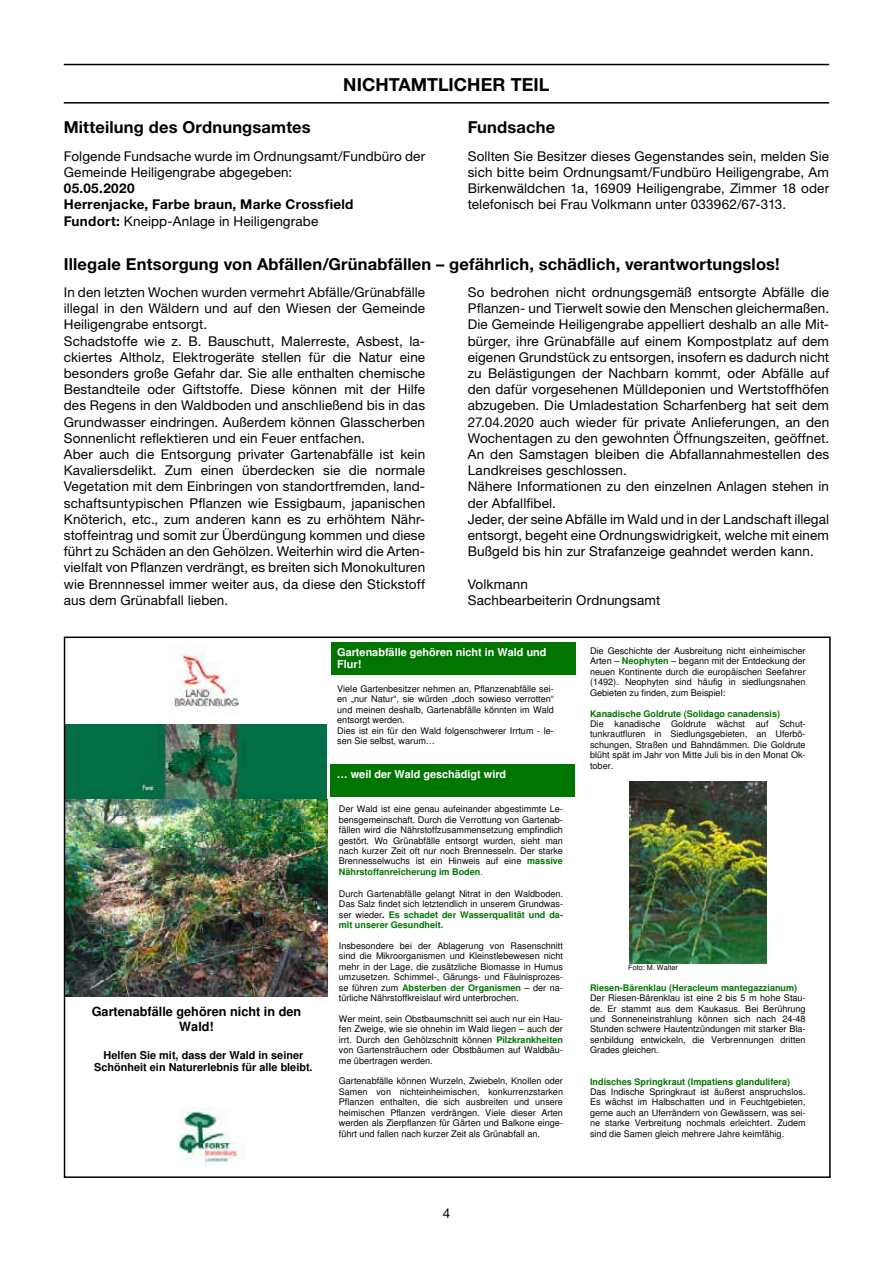
<style>
.page{position:relative;width:893px;height:1263px;background:#fff}
.page>*{position:absolute;margin:0;border:0;box-sizing:border-box;transform-origin:0 0}
.t1{font:700 18px "Helvetica Neue LT";color:#000}
.t2{font:700 16.5px "Helvetica Neue LT";letter-spacing:.01em;color:#000}
.t3{font:13.5px/16.2px "Helvetica Neue LT";letter-spacing:.01em;color:#000}
.t4{font:700 13.5px/16.2px "Helvetica Neue LT";letter-spacing:.02em;color:#000}
.t5{font:700 12.75px/14.7px "Helvetica";color:#000;text-align:center}
.t6{font:700 10.95px/12.5px "Helvetica";color:#000;text-align:center}
.t7{font:700 10.95px/12.8px "Helvetica";color:#fff}
.t8{font:9.15px/10.5px "Helvetica";color:#000;text-align:justify}
.t9{font:700 9.15px "Helvetica";color:#007600}
.t10{font:7.2px "Helvetica";color:#000}
.s1{font-weight:400}
.s2{font-weight:700;color:#007600}
.s3{color:#007600}
.s4{font-weight:700}
</style>
<div class="page">
<hr style="left:64px;top:102px;width:765px;height:2px;background:#000">
<hr style="left:64px;top:64px;width:765px;height:1px;background:#000">
<img style="left:178px;top:1108px;width:68px;height:57px">
<img style="left:171px;top:645px;width:69px;height:63px">
<img style="left:67px;top:724px;width:260px;height:272px">
<img style="left:629px;top:781px;width:137px;height:182px">
<div style="left:331px;top:642px;width:245px;height:33px;background:#007600"></div>
<div style="left:330px;top:764px;width:245px;height:33px;background:#007600"></div>
<h1 class="t1" style="left:343px;top:74px;width:208px">NICHTAMTLICHER TEIL</h1>
<h2 class="t2" style="left:64px;top:117px;width:248px">Mitteilung des Ordnungsamtes</h2>
<h2 class="t2" style="left:468px;top:117px;width:89px">Fundsache</h2>
<h3 class="t3" style="left:64px;top:148px;width:363px">Folgende Fundsache wurde im Ordnungsamt/Fundbüro der<br>Gemeinde Heiligengrabe abgegeben:</h3>
<h3 class="t4" style="left:64px;top:180px;width:291px">05.05.2020<br>Herrenjacke, Farbe braun, Marke Crossfield<br>Fundort: <span class="s1">Kneipp-Anlage in Heiligengrabe</span></h3>
<h3 class="t3" style="left:468px;top:148px;width:363px;text-align:justify">Sollten Sie Besitzer dieses Gegenstandes sein, melden Sie sich bitte beim Ordnungsamt/Fundbüro Heiligengrabe, Am Birkenwäldchen 1a, 16909 Heiligengrabe, Zimmer 18 oder telefonisch bei Frau Volkmann unter 033962/67-313.</h3>
<h2 class="t2" style="left:64px;top:254px;width:717px">Illegale Entsorgung von Abfällen/Grünabfällen – gefährlich, schädlich, verantwortungslos!</h2>
<p class="t3" style="left:64px;top:284px;width:363px">In den letzten Wochen wurden vermehrt Abfälle/Grünabfälle illegal in den Wäldern und auf den Wiesen der Gemeinde Heiligengrabe entsorgt.<br>Schadstoffe wie z. B. Bauschutt, Malerreste, Asbest, la&shy;ckiertes Altholz, Elektrogeräte stellen für die Natur eine besonders große Gefahr dar. Sie alle enthalten chemische Bestandteile oder Giftstoffe. Diese können mit der Hilfe des Regens in den Waldboden und anschließend bis in das Grundwasser eindringen. Außerdem können Glasscherben Sonnenlicht reflektieren und ein Feuer entfachen.<br>Aber auch die Entsorgung privater Gartenabfälle ist kein Kavaliersdelikt. Zum einen überdecken sie die normale Vegetation mit dem Einbringen von standortfremden, land&shy;schaftsuntypischen Pflanzen wie Essigbaum, japanischen Knöterich, etc., zum anderen kann es zu erhöhtem Nähr&shy;stoffeintrag und somit zur Überdüngung kommen und diese führt zu Schäden an den Gehölzen. Weiterhin wird die Arten&shy;vielfalt von Pflanzen verdrängt, es breiten sich Monokulturen wie Brennnessel immer weiter aus, da diese den Stickstoff aus dem Grünabfall lieben.</p>
<p class="t3" style="left:468px;top:284px;width:363px">So bedrohen nicht ordnungsgemäß entsorgte Abfälle die Pflanzen- und Tierwelt sowie den Menschen gleichermaßen.<br>Die Gemeinde Heiligengrabe appelliert deshalb an alle Mit&shy;bürger, ihre Grünabfälle auf einem Kompostplatz auf dem eigenen Grundstück zu entsorgen, insofern es dadurch nicht zu Belästigungen der Nachbarn kommt, oder Abfälle auf den dafür vorgesehenen Mülldeponien und Wertstoffhöfen abzugeben. Die Umladestation Scharfenberg hat seit dem 27.04.2020 auch wieder für private Anlieferungen, an den Wochentagen zu den gewohnten Öffnungszeiten, geöffnet.<br>An den Samstagen bleiben die Abfallannahmestellen des Landkreises geschlossen.<br>Nähere Informationen zu den einzelnen Anlagen stehen in der Abfallfibel.<br>Jeder, der seine Abfälle im Wald und in der Landschaft illegal entsorgt, begeht eine Ordnungswidrigkeit, welche mit einem Bußgeld bis hin zur Strafanzeige geahndet werden kann.</p>
<h3 class="t3" style="left:468px;top:575px;width:194px">Volkmann<br>Sachbearbeiterin Ordnungsamt</h3>
<h3 class="t5" style="left:92px;top:1005px;width:211px">Gartenabfälle gehören nicht in den<br>Wald!</h3>
<p class="t6" style="left:94px;top:1050px;width:220px">Helfen Sie mit, dass der Wald in seiner<br>Schönheit ein Naturerlebnis für alle bleibt.</p>
<p class="t7" style="left:337px;top:646px;width:211px">Gartenabfälle gehören nicht in Wald und<br>Flur!</p>
<p class="t8" style="left:337px;top:684px;width:218px;text-align:left">Viele Gartenbesitzer nehmen an, Pflanzenabfälle sei&shy;en „nur Natur“, sie würden „doch sowieso verrotten“ und meinen deshalb, Gartenabfälle könnten im Wald entsorgt werden.<br>Dies ist ein für den Wald folgenschwerer Irrtum - le&shy;sen Sie selbst, warum…</p>
<p class="t7" style="left:337px;top:769px;width:171px">… weil der Wald geschädigt wird</p>
<p class="t8" style="left:339px;top:804px;width:226px">Der Wald ist eine genau aufeinander abgestimmte Le&shy;bensgemeinschaft. Durch die Verrottung von Gartenab&shy;fällen wird die Nährstoffzusammensetzung empfindlich gestört. Wo Grünabfälle entsorgt wurden, sieht man nach kurzer Zeit oft nur noch Brennesseln. Der starke Brennesselwuchs ist ein Hinweis auf eine <span class="s2">massive Nährstoffanreicherung im Boden</span><span class="s3">.</span></p>
<p class="t8" style="left:339px;top:889px;width:226px">Durch Gartenabfälle gelangt Nitrat in den Waldboden.<br>Das Salz findet sich letztendlich in unserem Grundwas&shy;ser wieder<span class="s4">.</span> <span class="s2">Es schadet der Wasserqualität und da&shy;mit unserer Gesundheit.</span></p>
<p class="t8" style="left:339px;top:941px;width:226px">Insbesondere bei der Ablagerung von Rasenschnitt sind die Mikroorganismen und Kleinstlebewesen nicht mehr in der Lage, die zusätzliche Biomasse in Humus umzusetzen. Schimmel-, Gärungs- und Fäulnisprozes&shy;se führen zum <span class="s2">Absterben der Organismen</span> – der na&shy;türliche Nährstoffkreislauf wird unterbrochen.</p>
<p class="t8" style="left:339px;top:1014px;width:226px">Wer meint, sein Obstbaumschnitt sei auch nur ein Hau&shy;fen Zweige, wie sie ohnehin im Wald liegen – auch der irrt. Durch den Gehölzschnitt können <span class="s2">Pilzkrankheiten </span>von Gartensträuchern oder Obstbäumen auf Waldbäu&shy;me übertragen werden.</p>
<p class="t8" style="left:339px;top:1077px;width:226px">Gartenabfälle können Wurzeln, Zwiebeln, Knollen oder Samen von nichteinheimischen, konkurrenzstarken Pflanzen enthalten, die sich ausbreiten und unsere heimischen Pflanzen verdrängen. Viele dieser Arten werden als Zierpflanzen für Gärten und Balkone einge&shy;führt und fallen nach kurzer Zeit als Grünabfall an.</p>
<p class="t8" style="left:590px;top:646px;width:217px">Die Geschichte der Ausbreitung nicht einheimischer Arten – <span class="s2">Neophyten</span> – begann mit der Entdeckung der neuen Kontinente durch die europäischen Seefahrer (1492). Neophyten sind häufig in siedlungsnahen Gebieten zu finden, zum Beispiel:</p>
<p class="t9" style="left:590px;top:710px;width:192px">Kanadische Goldrute (Solidago canadensis)</p>
<p class="t8" style="left:590px;top:719px;width:217px">Die kanadische Goldrute wächst auf Schut&shy;tunkrautfluren in Siedlungsgebieten, an Uferbö&shy;schungen, Straßen und Bahndämmen. Die Goldrute blüht spät im Jahr von Mitte Juli bis in den Monat Ok&shy;tober.</p>
<p class="t10" style="left:628px;top:965px;width:51px">Foto: M. Walter</p>
<p class="t9" style="left:590px;top:984px;width:209px">Riesen-Bärenklau (Heracleum mantegazzianum)</p>
<p class="t8" style="left:590px;top:993px;width:217px">Der Riesen-Bärenklau ist eine 2 bis 5 m hohe Stau&shy;de. Er stammt aus dem Kaukasus. Bei Berührung und Sonneneinstrahlung können sich nach 24-48<br>Stunden schwere Hautentzündungen mit starker Bla&shy;senbildung entwickeln, die Verbrennungen dritten Grades gleichen.</p>
<p class="t9" style="left:590px;top:1078px;width:202px">Indisches Springkraut (Impatiens glandulifera)</p>
<p class="t8" style="left:590px;top:1087px;width:217px">Das Indische Springkraut ist äußerst anspruchslos.<br>Es wächst im Halbschatten und in Feuchtgebieten, gerne auch an Uferrändern von Gewässern, was sei&shy;ne starke Verbreitung nochmals erleichtert. Zudem sind die Samen gleich mehrere Jahre keimfähig.</p>
<h3 class="t3" style="left:443px;top:1205px;width:9px">4</h3>
</div>
